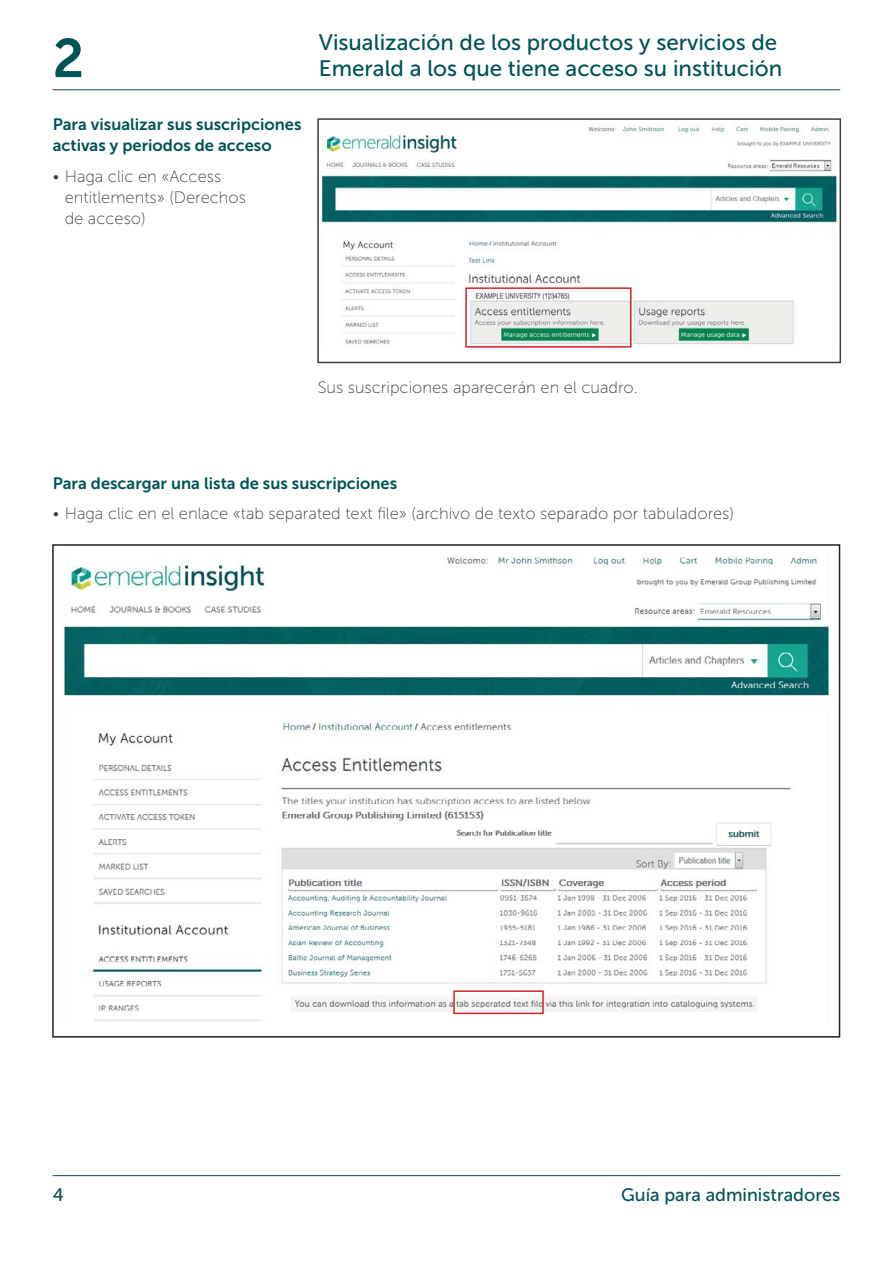
<style>
.page{position:relative;width:893px;height:1263px;background:#fff}
.page>*{position:absolute;margin:0;border:0;box-sizing:border-box;transform-origin:0 0}
.t1{font:54.15px "Museo Sans 700";color:#005356}
.t2{font:22.35px/26.5px "Museo Sans 500";color:#005356}
.t3{font:18px "Museo Sans 500";color:#005356}
.t4{font:16.5px/21.3px "Museo Sans 100";color:#404041}
.t5{font:16.5px/21.3px "Museo Sans 700";color:#005356}
</style>
<div class="page">
<hr style="left:53px;top:1175px;width:787px;height:1px;background:#005356">
<hr style="left:53px;top:90px;width:787px;height:1px;background:#005356">
<img style="left:320px;top:125px;width:517px;height:221px">
<div style="left:317px;top:118px;width:524px;height:245px;border:2px solid #404041"></div>
<div style="left:465px;top:287px;width:166px;height:61px;border:2px solid #d2232a"></div>
<img style="left:63px;top:556px;width:767px;height:466px">
<div style="left:453px;top:990px;width:91px;height:24px;border:2px solid #d2232a"></div>
<h1 class="t1" style="left:53px;top:39px;width:33px">2</h1>
<h2 class="t2" style="left:319px;top:31px;width:465px">Visualización de los productos y servicios de<br>Emerald a los que tiene acceso su institución</h2>
<p class="t5" style="left:53px;top:115px;width:250px">Para visualizar sus suscripciones activas y periodos de acceso</p>
<p class="t4" style="left:65px;top:167px;width:183px;text-indent:-12px">• Haga clic en «Access entitlements» (Derechos de acceso)</p>
<p class="t4" style="left:318px;top:378px;width:321px">Sus suscripciones aparecerán en el cuadro.</p>
<p class="t5" style="left:53px;top:474px;width:346px">Para descargar una lista de sus suscripciones</p>
<p class="t4" style="left:53px;top:504px;width:683px">• Haga clic en el enlace «tab separated text file» (archivo de texto separado por tabuladores)</p>
<p class="t3" style="left:53px;top:1188px;width:12px">4</p>
<p class="t3" style="left:621px;top:1188px;width:221px">Guía para administradores</p>
</div>
